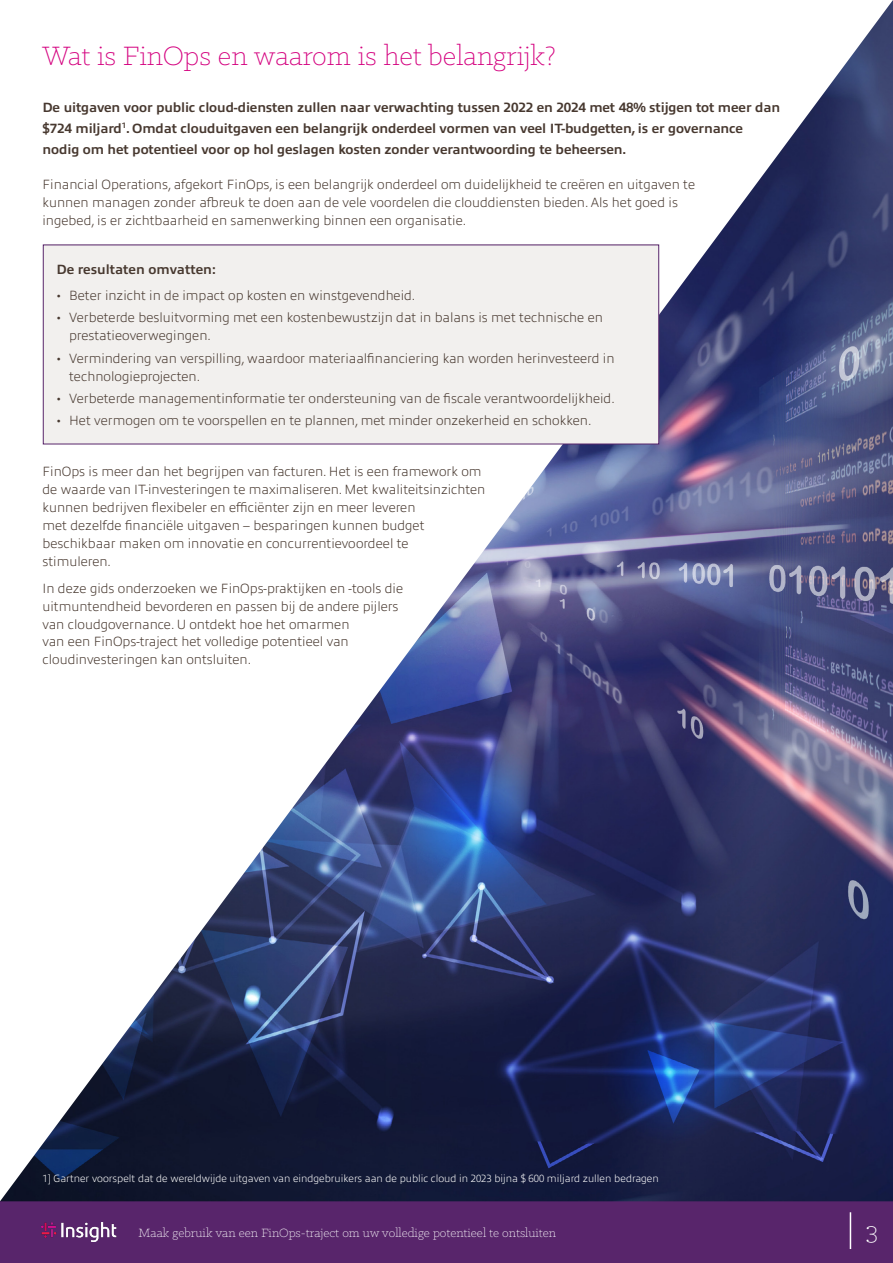
<style>
.page{position:relative;width:893px;height:1263px;background:#fff}
.page>*{position:absolute;margin:0;border:0;box-sizing:border-box;transform-origin:0 0}
.t1{font:300 30px "Klinic Slab";color:#d4007f}
.t2{font:300 27px "Klinic Slab";color:#fff}
.t3{font:200 13.5px/18px "Allumi Pro";color:#47382f}
.t4{font:700 13.5px/21px "Allumi Pro";letter-spacing:-.01em;color:#47382f}
.t5{font:300 13.5px "Klinic Slab";color:#fff}
.t6{font:200 10.5px "Allumi Pro";color:#fff}
.s1{font-family:"Klinic Slab";font-weight:400}
</style>
<div class="page">
<div style="left:0;top:1201px;width:893px;height:62px;background:#58256b"></div>
<img style="left:41px;top:1222px;width:76px;height:19px">
<hr style="left:850px;top:1212px;width:1px;height:37px;background:#fff">
<img style="left:0;top:0;width:893px;height:1201px">
<div style="left:43px;top:245px;width:616px;height:199px;background:#f2f0ee"></div>
<h1 class="t1" style="left:43px;top:37px;width:515px">Wat is FinOps en waarom is het belangrijk?</h1>
<p class="t4" style="left:43px;top:96px;width:739px">De uitgaven voor public cloud-diensten zullen naar verwachting tussen 2022 en 2024 met 48% stijgen tot meer dan $724 miljard<sup>1</sup>. Omdat clouduitgaven een belangrijk onderdeel vormen van veel IT-budgetten, is er governance nodig om het potentieel voor op hol geslagen kosten zonder verantwoording te beheersen.</p>
<p class="t3" style="left:43px;top:174px;width:654px">Financial Operations, afgekort FinOps, is een belangrijk onderdeel om duidelijkheid te creëren en uitgaven te kunnen managen zonder afbreuk te doen aan de vele voordelen die clouddiensten bieden. Als het goed is ingebed, is er zichtbaarheid en samenwerking binnen een organisatie.</p>
<p class="t4" style="left:56px;top:257px;width:161px">De resultaten omvatten:</p>
<p class="t3" style="left:56px;top:285px;width:360px"><span class="s1">•</span> Beter inzicht in de impact op kosten en winstgevendheid.</p>
<p class="t3" style="left:69px;top:308px;width:535px;text-indent:-13px"><span class="s1">•</span> Verbeterde besluitvorming met een kostenbewustzijn dat in balans is met technische en prestatieoverwegingen.</p>
<p class="t3" style="left:69px;top:348px;width:547px;text-indent:-13px"><span class="s1">•</span> Vermindering van verspilling, waardoor materiaalfinanciering kan worden herinvesteerd in technologieprojecten.</p>
<p class="t3" style="left:56px;top:388px;width:560px"><span class="s1">•</span> Verbeterde managementinformatie ter ondersteuning van de fiscale verantwoordelijkheid.</p>
<p class="t3" style="left:56px;top:410px;width:537px"><span class="s1">•</span> Het vermogen om te voorspellen en te plannen, met minder onzekerheid en schokken.</p>
<p class="t3" style="left:43px;top:461px;width:444px">FinOps is meer dan het begrijpen van facturen. Het is een framework om de waarde van IT-investeringen te maximaliseren. Met kwaliteitsinzichten kunnen bedrijven flexibeler en efficiënter zijn en meer leveren<br>met dezelfde financiële uitgaven – besparingen kunnen budget beschikbaar maken om innovatie en concurrentievoordeel te<br>stimuleren.</p>
<p class="t3" style="left:43px;top:578px;width:362px">In deze gids onderzoeken we FinOps-praktijken en -tools die uitmuntendheid bevorderen en passen bij de andere pijlers van cloudgovernance. U ontdekt hoe het omarmen<br>van een FinOps-traject het volledige potentieel van cloudinvesteringen kan ontsluiten.</p>
<p class="t6" style="left:43px;top:1171px;width:618px">1] Gartner voorspelt dat de wereldwijde uitgaven van eindgebruikers aan de public cloud in 2023 bijna $ 600 miljard zullen bedragen</p>
<p class="t5" style="left:139px;top:1224px;width:419px">Maak gebruik van een FinOps-traject om uw volledige potentieel te ontsluiten</p>
<h2 class="t2" style="left:865px;top:1214px;width:14px">3</h2>
</div>
